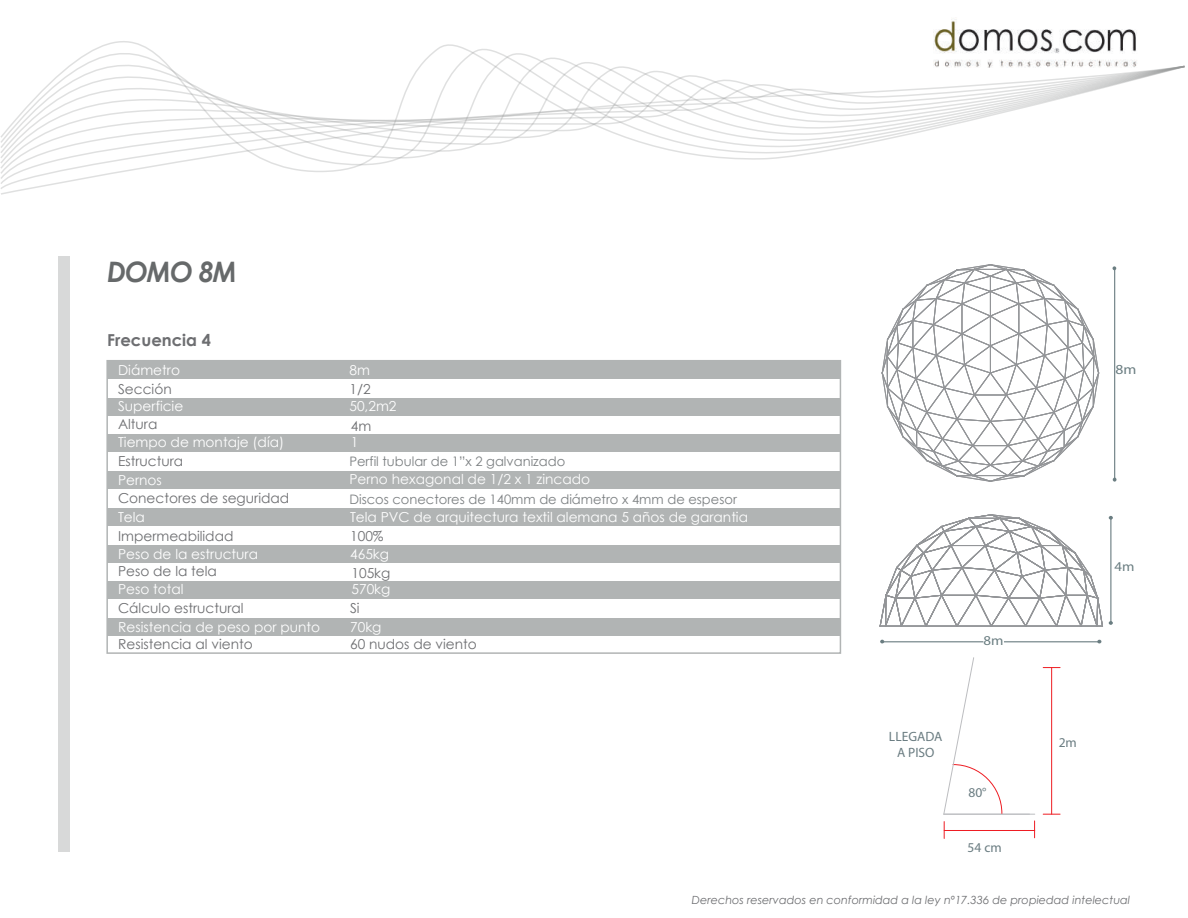
<style>
.page{position:relative;width:1188px;height:918px;background:#fff}
.page>*{position:absolute;margin:0;border:0;box-sizing:border-box;transform-origin:0 0}
.t1{font:italic 700 28.2px "Century Gothic";letter-spacing:-.035em;color:#66696a;scale:.96 1}
.t2{font:700 16.5px "Century Gothic";color:#6d6e71}
.t3{font:13.8px "Century Gothic";color:#fff}
.t4{font:13.8px "Century Gothic";color:#6d6e71}
.t5{font:13.8px "Myriad Pro";color:#6a7d81;scale:1.12 1}
.t6{font:13.5px/16.2px "Myriad Pro";color:#6a7c81;text-align:center}
.t7{font:13.5px "Myriad Pro";color:#6a7d81;scale:1.1 1}
.t8{font:13.05px "Century Gothic";color:#7b7f81}
.t9{font:italic 11.25px "Century Gothic";color:#6d6e71}
</style>
<div class="page">
<div style="left:107px;top:471px;width:733px;height:18px;background:#b1b4b4"></div>
<div style="left:107px;top:434px;width:733px;height:18px;background:#b1b4b4"></div>
<div style="left:107px;top:398px;width:733px;height:18px;background:#b1b4b4"></div>
<div style="left:107px;top:361px;width:733px;height:18px;background:#b1b4b4"></div>
<div style="left:106px;top:360px;width:735px;height:294px;border:2px solid #b1b4b4"></div>
<div style="left:58px;top:256px;width:12px;height:596px;background:#d8d9d9"></div>
<div style="left:107px;top:618px;width:733px;height:18px;background:#b1b4b4"></div>
<div style="left:107px;top:581px;width:733px;height:18px;background:#b1b4b4"></div>
<div style="left:107px;top:545px;width:733px;height:18px;background:#b1b4b4"></div>
<div style="left:107px;top:508px;width:733px;height:18px;background:#b1b4b4"></div>
<svg style="left:882px;top:264px;width:217px;height:218px"></svg>
<svg style="left:880px;top:514px;width:223px;height:113px"></svg>
<hr style="left:1114px;top:268px;width:1px;height:212px;background:#6a7d81">
<svg style="left:1113px;top:478px;width:4px;height:4px"></svg>
<hr style="left:1004px;top:641px;width:96px;height:1px;background:#6a7d81">
<hr style="left:882px;top:641px;width:101px;height:1px;background:#6a7d81">
<hr style="left:1110px;top:518px;width:1px;height:105px;background:#6a7d81">
<svg style="left:1109px;top:621px;width:4px;height:4px"></svg>
<svg style="left:1109px;top:516px;width:4px;height:4px"></svg>
<svg style="left:1px;top:66px;width:1184px;height:129px"></svg>
<hr style="left:944px;top:814px;width:91px;height:1px;background:#bcbdc0">
<svg style="left:1043px;top:667px;width:17px;height:1px"></svg>
<svg style="left:1043px;top:814px;width:17px;height:1px"></svg>
<svg style="left:1034px;top:821px;width:1px;height:17px"></svg>
<svg style="left:944px;top:822px;width:1px;height:16px"></svg>
<hr style="left:944px;top:830px;width:91px;height:1px;background:#ee1d23">
<hr style="left:1051px;top:668px;width:1px;height:146px;background:#ee1d23">
<svg style="left:943px;top:657px;width:59px;height:158px"></svg>
<img style="left:933px;top:19px;width:205px;height:48px">
<h1 class="t1" style="left:107px;top:250px;width:137px">DOMO 8M</h1>
<p class="t2" style="left:107px;top:327px;width:105px">Frecuencia 4</p>
<p class="t3" style="left:118px;top:360px;width:63px">Diámetro</p>
<p class="t4" style="left:118px;top:380px;width:55px">Sección</p>
<p class="t3" style="left:118px;top:397px;width:67px">Superficie</p>
<p class="t3" style="left:349px;top:360px;width:22px">8m</p>
<p class="t4" style="left:349px;top:380px;width:23px">1/2</p>
<p class="t3" style="left:349px;top:397px;width:49px">50,2m2</p>
<p class="t5" style="left:1116px;top:361px;width:20px">8m</p>
<p class="t4" style="left:118px;top:415px;width:41px">Altura</p>
<p class="t4" style="left:351px;top:416px;width:22px">4m</p>
<p class="t3" style="left:118px;top:432px;width:168px">Tiempo de montaje (día)</p>
<p class="t3" style="left:351px;top:432px;width:9px">1</p>
<p class="t4" style="left:118px;top:451px;width:67px">Estructura</p>
<p class="t8" style="left:349px;top:452px;width:217px">Perfil tubular de 1”x 2 galvanizado</p>
<p class="t3" style="left:118px;top:470px;width:45px">Pernos</p>
<p class="t3" style="left:349px;top:470px;width:242px">Perno hexagonal de 1/2 x 1 zincado</p>
<p class="t4" style="left:118px;top:488px;width:173px">Conectores de seguridad</p>
<p class="t8" style="left:349px;top:490px;width:389px">Discos conectores de 140mm de diámetro x 4mm de espesor</p>
<p class="t3" style="left:118px;top:507px;width:28px">Tela</p>
<p class="t4" style="left:118px;top:527px;width:117px">Impermeabilidad</p>
<p class="t3" style="left:118px;top:544px;width:142px">Peso de la estructura</p>
<p class="t4" style="left:118px;top:562px;width:100px">Peso de la tela</p>
<p class="t3" style="left:118px;top:580px;width:67px">Peso total</p>
<p class="t3" style="left:118px;top:617px;width:203px">Resistencia de peso por punto</p>
<p class="t4" style="left:118px;top:634px;width:136px">Resistencia al viento</p>
<p class="t4" style="left:118px;top:598px;width:127px">Cálculo estructural</p>
<p class="t3" style="left:350px;top:507px;width:399px">Tela PVC de arquitectura textil alemana 5 años de garantia</p>
<p class="t4" style="left:350px;top:527px;width:35px">100%</p>
<p class="t3" style="left:350px;top:544px;width:40px">465kg</p>
<p class="t4" style="left:351px;top:563px;width:40px">105kg</p>
<p class="t3" style="left:351px;top:579px;width:40px">570kg</p>
<p class="t4" style="left:350px;top:598px;width:11px">Si</p>
<p class="t3" style="left:350px;top:617px;width:33px">70kg</p>
<p class="t4" style="left:350px;top:635px;width:128px">60 nudos de viento</p>
<p class="t7" style="left:984px;top:632px;width:20px">8m</p>
<p class="t7" style="left:1115px;top:559px;width:20px">4m</p>
<p class="t6" style="left:889px;top:728px;width:55px">LLEGADA<br>A PISO</p>
<p class="t6" style="left:968px;top:784px;width:20px">80°</p>
<p class="t6" style="left:968px;top:839px;width:36px">54 cm</p>
<p class="t6" style="left:1059px;top:734px;width:20px">2m</p>
<p class="t9" style="left:692px;top:892px;width:440px">Derechos reservados en conformidad a la ley nº17.336 de propiedad intelectual</p>
</div>
